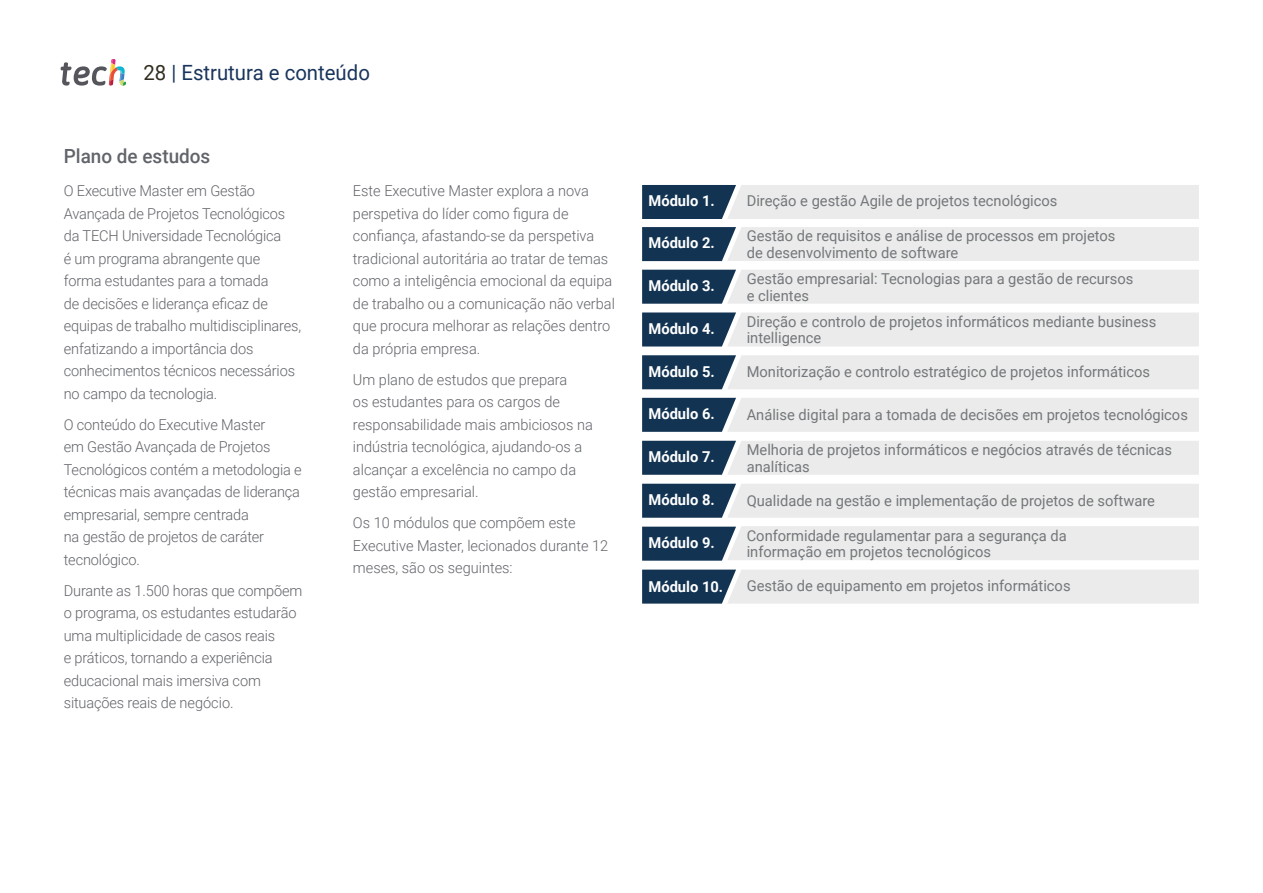
<style>
.page{position:relative;width:1263px;height:893px;background:#fff}
.page>*{position:absolute;margin:0;border:0;box-sizing:border-box;transform-origin:0 0}
.t1{font:21px "Roboto";color:#1a355c}
.t2{font:500 19.5px "Roboto";color:#61646a}
.t3{font:300 15px/22.5px "Roboto";letter-spacing:-.01em;color:#61646a}
.t4{font:15px/16.5px "Roboto";color:#74777b}
.t5{font:700 15px "Roboto";color:#fff}
.s1{color:#312e20}
</style>
<div class="page">
<svg style="left:642px;top:185px;width:557px;height:34px;background:#c8ced2"></svg>
<svg style="left:642px;top:398px;width:557px;height:34px;background:#c8ced2"></svg>
<svg style="left:642px;top:355px;width:557px;height:34px;background:#c8ced2"></svg>
<svg style="left:642px;top:570px;width:557px;height:34px;background:#c9cfd3"></svg>
<svg style="left:642px;top:270px;width:557px;height:34px;background:#c9ced2"></svg>
<svg style="left:642px;top:484px;width:557px;height:34px;background:#c8ced2"></svg>
<svg style="left:642px;top:227px;width:557px;height:34px;background:#c8ced2"></svg>
<svg style="left:642px;top:441px;width:557px;height:34px;background:#c8ced2"></svg>
<svg style="left:642px;top:526px;width:557px;height:35px;background:#cacfd3"></svg>
<svg style="left:642px;top:312px;width:557px;height:34px;background:#c9cfd3"></svg>
<svg style="left:61px;top:59px;width:65px;height:27px"></svg>
<h1 class="t1" style="left:144px;top:57px;width:228px"><span class="s1">28</span> | Estrutura e conteúdo</h1>
<h2 class="t2" style="left:64px;top:143px;width:148px">Plano de estudos</h2>
<p class="t3" style="left:64px;top:179px;width:239px">O Executive Master em Gestão<br>Avançada de Projetos Tecnológicos da TECH Universidade Tecnológica<br>é um programa abrangente que forma estudantes para a tomada<br>de decisões e liderança eficaz de equipas de trabalho multidisciplinares, enfatizando a importância dos conhecimentos técnicos necessários no campo da tecnologia.</p>
<p class="t3" style="left:64px;top:413px;width:239px">O conteúdo do Executive Master<br>em Gestão Avançada de Projetos<br>Tecnológicos contém a metodologia e técnicas mais avançadas de liderança empresarial, sempre centrada<br>na gestão de projetos de caráter tecnológico.</p>
<p class="t3" style="left:64px;top:579px;width:240px">Durante as 1.500 horas que compõem o programa, os estudantes estudarão uma multiplicidade de casos reais<br>e práticos, tornando a experiência educacional mais imersiva com situações reais de negócio.</p>
<p class="t3" style="left:353px;top:179px;width:263px">Este Executive Master explora a nova perspetiva do líder como figura de confiança, afastando-se da perspetiva tradicional autoritária ao tratar de temas como a inteligência emocional da equipa de trabalho ou a comunicação não verbal que procura melhorar as relações dentro da própria empresa.</p>
<p class="t3" style="left:353px;top:368px;width:241px">Um plano de estudos que prepara<br>os estudantes para os cargos de responsabilidade mais ambiciosos na indústria tecnológica, ajudando-os a alcançar a excelência no campo da gestão empresarial.</p>
<p class="t3" style="left:353px;top:511px;width:257px">Os 10 módulos que compõem este<br>Executive Master, lecionados durante 12 meses, são os seguintes:</p>
<p class="t5" style="left:648px;top:190px;width:68px">Módulo 1.</p>
<p class="t5" style="left:648px;top:233px;width:68px">Módulo 2.</p>
<p class="t5" style="left:648px;top:275px;width:68px">Módulo 3.</p>
<p class="t5" style="left:648px;top:318px;width:68px">Módulo 4.</p>
<p class="t5" style="left:648px;top:361px;width:68px">Módulo 5.</p>
<p class="t5" style="left:648px;top:403px;width:68px">Módulo 6.</p>
<p class="t5" style="left:648px;top:446px;width:68px">Módulo 7.</p>
<p class="t5" style="left:648px;top:489px;width:68px">Módulo 8.</p>
<p class="t5" style="left:648px;top:532px;width:68px">Módulo 9.</p>
<p class="t5" style="left:648px;top:576px;width:76px">Módulo 10.</p>
<p class="t4" style="left:747px;top:192px;width:312px">Direção e gestão Agile de projetos tecnológicos</p>
<p class="t4" style="left:747px;top:227px;width:370px">Gestão de requisitos e análise de processos em projetos de desenvolvimento de software</p>
<p class="t4" style="left:747px;top:270px;width:388px">Gestão empresarial: Tecnologias para a gestão de recursos e clientes</p>
<p class="t4" style="left:747px;top:313px;width:411px">Direção e controlo de projetos informáticos mediante business intelligence</p>
<p class="t4" style="left:747px;top:362px;width:405px">Monitorização e controlo estratégico de projetos informáticos</p>
<p class="t4" style="left:747px;top:406px;width:443px">Análise digital para a tomada de decisões em projetos tecnológicos</p>
<p class="t4" style="left:747px;top:441px;width:427px">Melhoria de projetos informáticos e negócios através de técnicas analíticas</p>
<p class="t4" style="left:747px;top:492px;width:410px">Qualidade na gestão e implementação de projetos de software</p>
<p class="t4" style="left:747px;top:526px;width:322px">Conformidade regulamentar para a segurança da informação em projetos tecnológicos</p>
<p class="t4" style="left:747px;top:577px;width:325px">Gestão de equipamento em projetos informáticos</p>
</div>
